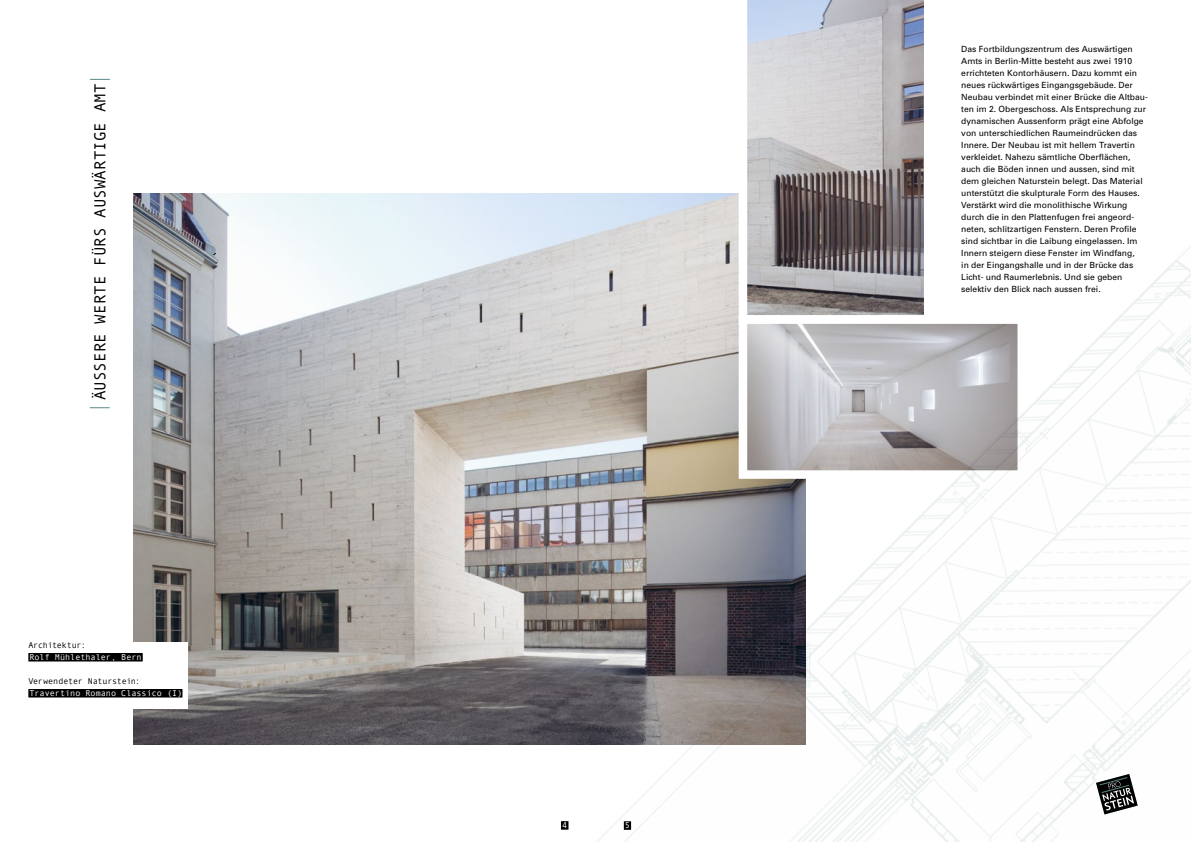
<style>
.page{position:relative;width:1191px;height:842px;background:#fff}
.page>*{position:absolute;margin:0;border:0;box-sizing:border-box;transform-origin:0 0}
.t1{font:16px "Andale Mono";color:#000}
.t2{font:8.5px/12px "Univers";color:#000}
.t3{font:8.5px "Andale Mono";color:#fff}
.t4{font:8.5px "Andale Mono";letter-spacing:-.035em;color:#000}
</style>
<div class="page">
<div style="left:561px;top:821px;width:7px;height:9px;background:#000"></div>
<img style="left:133px;top:193px;width:445px;height:551px">
<svg style="left:747px;top:0;width:177px;height:181px;background:#bfbfc5"></svg>
<div style="left:28px;top:642px;width:160px;height:67px;background:#fff"></div>
<div style="left:28px;top:653px;width:115px;height:8px;background:#000"></div>
<div style="left:28px;top:689px;width:154px;height:8px;background:#000"></div>
<svg style="left:90px;top:79px;width:20px;height:1px"></svg>
<svg style="left:90px;top:407px;width:20px;height:1px"></svg>
<img style="left:578px;top:181px;width:613px;height:661px">
<h1 class="t1" style="left:90px;top:400px;width:318px;rotate:-90deg">ÄUSSERE WERTE FÜRS AUSWÄRTIGE AMT</h1>
<p class="t4" style="left:28px;top:640px;width:59px">Architektur:</p>
<p class="t3" style="left:29px;top:652px;width:114px">Rolf Mühlethaler, Bern</p>
<p class="t4" style="left:28px;top:676px;width:113px">Verwendeter Naturstein:</p>
<p class="t3" style="left:29px;top:688px;width:155px">Travertino Romano Classico (I)</p>
<p class="t3" style="left:562px;top:820px;width:7px">4</p>
<p class="t3" style="left:625px;top:820px;width:7px">5</p>
<p class="t2" style="left:961px;top:43px;width:188px">Das Fortbildungszentrum des Auswärtigen Amts in Berlin-Mitte besteht aus zwei 1910 errichteten Kontorhäusern. Dazu kommt ein neues rückwärtiges Eingangsgebäude. Der Neubau verbindet mit einer Brücke die Altbau&shy;ten im 2. Obergeschoss. Als Entsprechung zur dynamischen Aussenform prägt eine Abfolge von unterschiedlichen Raumeindrücken das Innere. Der Neubau ist mit hellem Travertin verkleidet. Nahezu sämtliche Oberflächen, auch die Böden innen und aussen, sind mit dem gleichen Naturstein belegt. Das Material unterstützt die skulpturale Form des Hauses.<br>Verstärkt wird die monolithische Wirkung durch die in den Plattenfugen frei angeord&shy;neten, schlitzartigen Fenstern. Deren Profile sind sichtbar in die Laibung eingelassen. Im Innern steigern diese Fenster im Windfang,<br>in der Eingangshalle und in der Brücke das Licht- und Raumerlebnis. Und sie geben selektiv den Blick nach aussen frei.</p>
</div>
